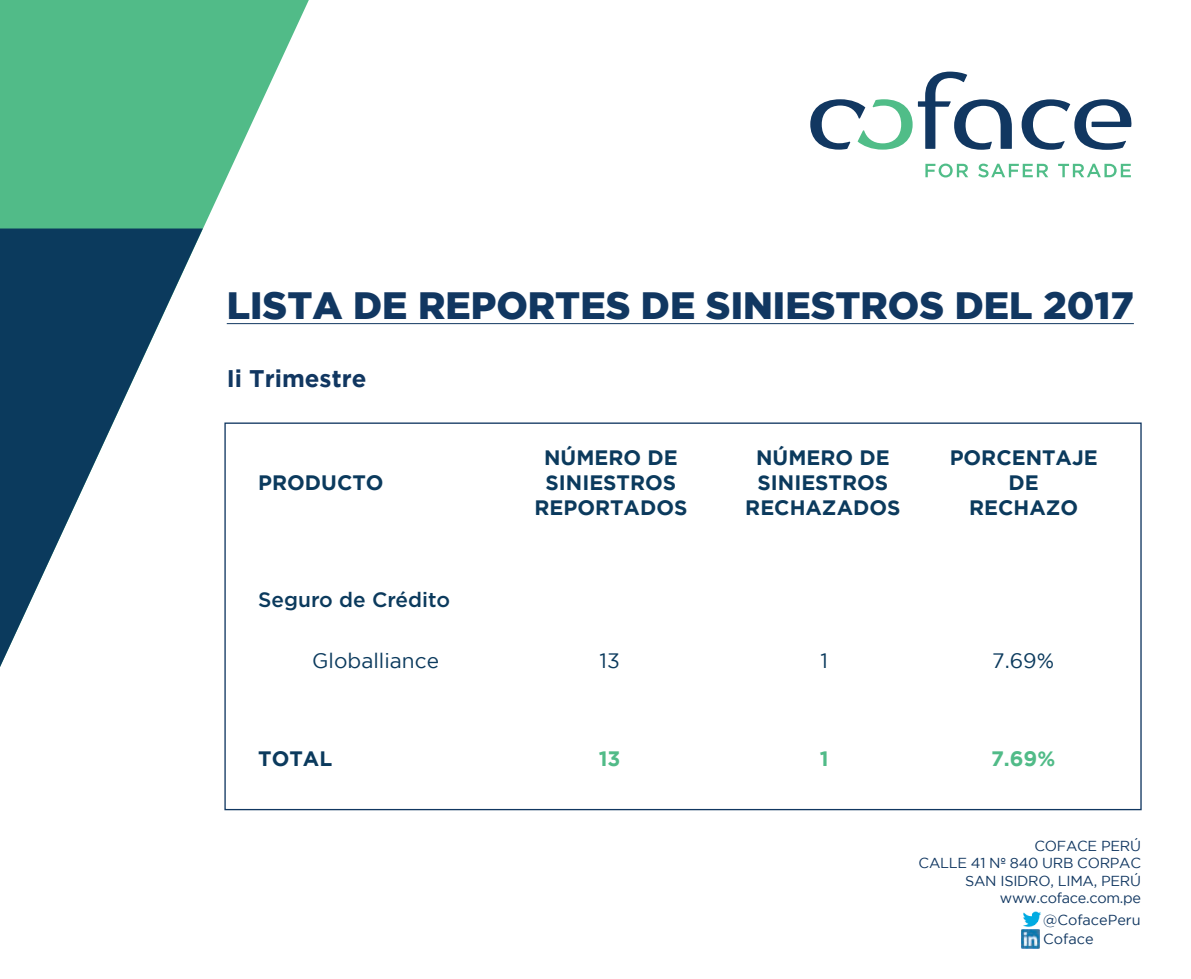
<style>
.page{position:relative;width:1191px;height:979px;background:#fff}
.page>*{position:absolute;margin:0;border:0;box-sizing:border-box;transform-origin:0 0}
.t1{font:900 38px "Gotham";color:#113761}
.t2{font:700 24px "Gotham";color:#113761}
.t3{font:700 20.8px/25px "Gotham";color:#0b3a5d;text-align:center}
.t4{font:20.8px "Gotham";color:#0b3a5d}
.t5{font:500 20.8px "Gotham";color:#0b3a5d}
.t6{font:700 20.8px "Gotham";color:#51bb88}
.t7{font:14.4px/17.4px "Gotham";letter-spacing:-.02em;color:#113761;text-align:right}
.t8{font:14.4px/19.6px "Gotham";color:#113761}
</style>
<div class="page">
<svg style="left:918px;top:72px;width:93px;height:78px"></svg>
<svg style="left:1021px;top:99px;width:111px;height:51px"></svg>
<svg style="left:810px;top:99px;width:102px;height:51px"></svg>
<svg style="left:925px;top:164px;width:43px;height:13px"></svg>
<svg style="left:978px;top:164px;width:70px;height:13px"></svg>
<svg style="left:1058px;top:164px;width:72px;height:13px"></svg>
<svg style="left:0;top:0;width:309px;height:325px;fill:#51bb88"></svg>
<svg style="left:0;top:228px;width:203px;height:439px"></svg>
<hr style="left:227px;top:323px;width:906px;height:1px;background:#113761">
<img style="left:1023px;top:911px;width:18px;height:19px">
<img style="left:1021px;top:929px;width:18px;height:19px">
<h1 class="t1" style="left:227px;top:283px;width:908px">LISTA DE REPORTES DE SINIESTROS DEL 2017</h1>
<p class="t2" style="left:227px;top:364px;width:141px">Ii Trimestre</p>
<p class="t3" style="left:258px;top:469px;width:127px">PRODUCTO</p>
<p class="t5" style="left:258px;top:586px;width:193px">Seguro de Crédito</p>
<p class="t3" style="left:534px;top:444px;width:154px">NÚMERO DE<br>SINIESTROS<br>REPORTADOS</p>
<p class="t3" style="left:745px;top:444px;width:157px">NÚMERO DE<br>SINIESTROS<br>RECHAZADOS</p>
<p class="t3" style="left:949px;top:444px;width:150px">PORCENTAJE<br>DE<br>RECHAZO</p>
<p class="t4" style="left:312px;top:648px;width:128px">Globalliance</p>
<p class="t4" style="left:599px;top:648px;width:22px">13</p>
<p class="t4" style="left:820px;top:648px;width:9px">1</p>
<p class="t4" style="left:992px;top:648px;width:63px">7.69%</p>
<p class="t3" style="left:258px;top:745px;width:76px">TOTAL</p>
<p class="t6" style="left:599px;top:747px;width:23px">13</p>
<p class="t6" style="left:819px;top:747px;width:10px">1</p>
<p class="t6" style="left:991px;top:747px;width:66px">7.69%</p>
<p class="t7" style="left:918px;top:837px;width:224px">COFACE PERÚ<br>CALLE 41 Nº 840 URB CORPAC<br>SAN ISIDRO, LIMA, PERÚ www.coface.com.pe</p>
<p class="t8" style="left:1043px;top:909px;width:99px">@CofacePeru<br>Coface</p>
</div>
